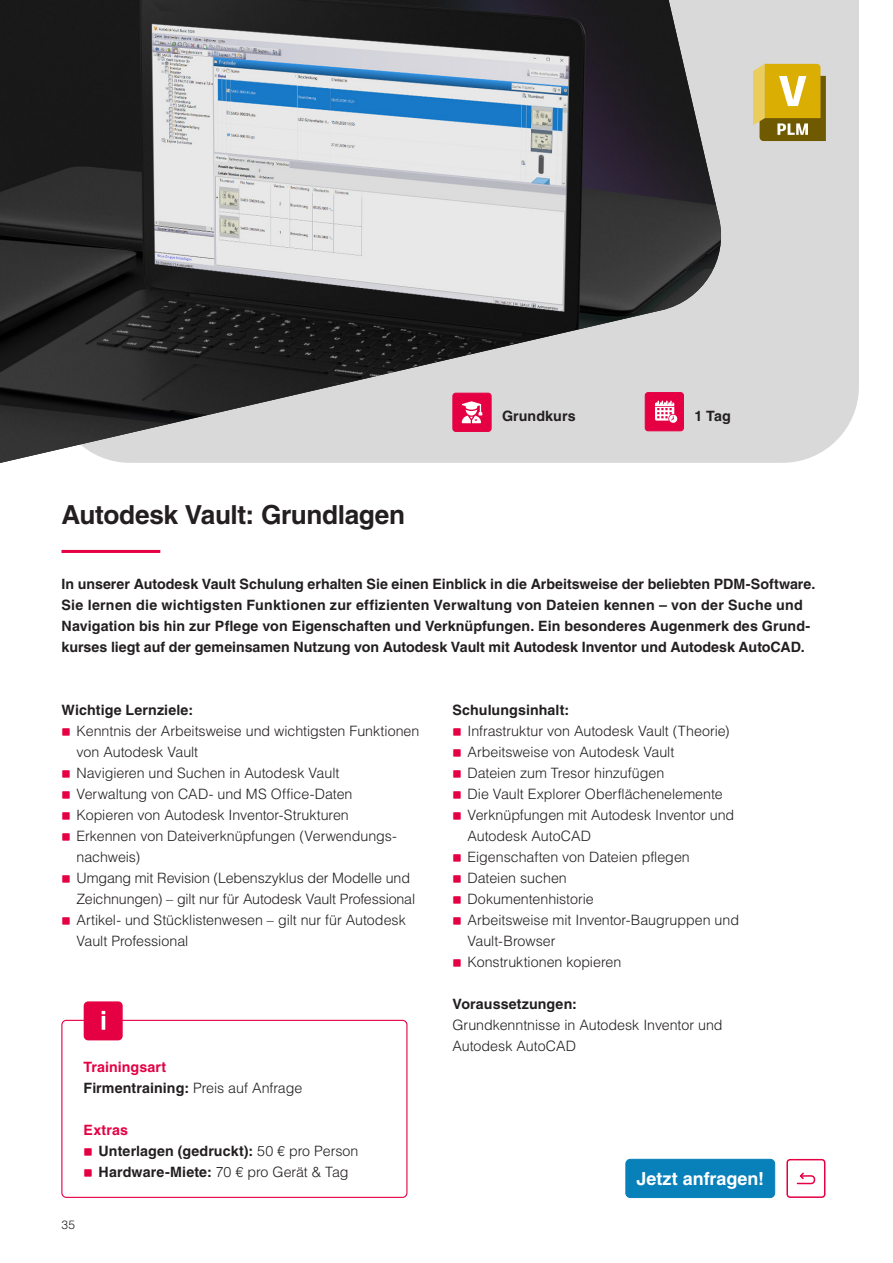
<style>
.page{position:relative;width:893px;height:1263px;background:#fff}
.page>*{position:absolute;margin:0;border:0;box-sizing:border-box;transform-origin:0 0}
.t1{font:700 26.25px "Helvetica LT Std";letter-spacing:-.015em;color:#231f20}
.t2{font:700 18px "Helvetica LT Std";color:#fff}
.t3{font:300 14.25px/21px "Helvetica LT Std";letter-spacing:-.005em;color:#231f20}
.t4{font:700 14.25px/21px "Helvetica LT Std";letter-spacing:.005em;color:#231f20}
.t5{font:300 12px "Helvetica LT Std";color:#231f20}
.s1{color:#e50043}
.s2{font-weight:300}
</style>
<div class="page">
<div style="left:729px;top:0;width:130px;height:463px;background:#d9d9d9"></div>
<div style="left:626px;top:1159px;width:149px;height:38px;background:#0880ba;border-radius:4px"></div>
<div style="left:625px;top:1159px;width:150px;height:39px;border:1px solid #0880ba;border-radius:4px"></div>
<div style="left:786px;top:1159px;width:39px;height:39px;border:2px solid #e50043;border-radius:3px"></div>
<svg style="left:796px;top:1172px;width:20px;height:13px"></svg>
<img style="left:0;top:0;width:729px;height:463px">
<div style="left:453px;top:393px;width:38px;height:38px;background:#e50043;border-radius:3px"></div>
<div style="left:452px;top:393px;width:39px;height:39px;border:1px solid #e50043;border-radius:3px"></div>
<svg style="left:462px;top:401px;width:20px;height:22px"></svg>
<div style="left:645px;top:393px;width:38px;height:38px;background:#e50043;border-radius:3px"></div>
<div style="left:645px;top:392px;width:39px;height:39px;border:1px solid #e50043;border-radius:3px"></div>
<svg style="left:655px;top:401px;width:22px;height:22px"></svg>
<hr style="left:62px;top:550px;width:98px;height:3px;background:#e50043">
<div style="left:61px;top:1020px;width:346px;height:178px;border:1px solid #e50043;border-radius:4px"></div>
<div style="left:84px;top:1001px;width:39px;height:39px;background:#e50043;border-radius:4px"></div>
<hr style="left:102px;top:1016px;width:3px;height:14px;background:#fff">
<svg style="left:753px;top:64px;width:73px;height:77px;background:#c3a531"></svg>
<h1 class="t1" style="left:62px;top:498px;width:345px">Autodesk Vault: Grundlagen</h1>
<p class="t4" style="left:502px;top:405px;width:75px">Grundkurs</p>
<p class="t4" style="left:694px;top:405px;width:38px">1 Tag</p>
<p class="t4" style="left:62px;top:573px;width:755px">In unserer Autodesk Vault Schulung erhalten Sie einen Einblick in die Arbeitsweise der beliebten PDM-Software.<br>Sie lernen die wichtigsten Funktionen zur effizienten Verwaltung von Dateien kennen – von der Suche und Navigation bis hin zur Pflege von Eigenschaften und Verknüpfungen. Ein besonderes Augenmerk des Grund&shy;kurses liegt auf der gemeinsamen Nutzung von Autodesk Vault mit Autodesk Inventor und Autodesk AutoCAD.</p>
<p class="t4" style="left:62px;top:699px;width:133px">Wichtige Lernziele:</p>
<p class="t3" style="left:76px;top:720px;width:344px">Kenntnis der Arbeitsweise und wichtigsten Funktionen von Autodesk Vault<br>Navigieren und Suchen in Autodesk Vault<br>Verwaltung von CAD- und MS Office-Daten<br>Kopieren von Autodesk Inventor-Strukturen<br>Erkennen von Dateiverknüpfungen (Verwendungs&shy;nachweis)<br>Umgang mit Revision (Lebenszyklus der Modelle und Zeichnungen) – gilt nur für Autodesk Vault Professional Artikel- und Stücklistenwesen – gilt nur für Autodesk Vault Professional</p>
<p class="t4" style="left:84px;top:1056px;width:220px"><span class="s1">Trainingsart<br></span>Firmentraining: <span class="s2">Preis auf Anfrage</span></p>
<p class="t4" style="left:99px;top:1119px;width:261px;text-indent:-15px"><span class="s1">Extras<br></span>Unterlagen (gedruckt): <span class="s2">50 € pro Person<br></span>Hardware-Miete: <span class="s2">70 € pro Gerät &amp; Tag</span></p>
<p class="t5" style="left:62px;top:1218px;width:15px">35</p>
<p class="t4" style="left:452px;top:699px;width:118px">Schulungsinhalt:</p>
<p class="t3" style="left:467px;top:720px;width:273px">Infrastruktur von Autodesk Vault (Theorie)<br>Arbeitsweise von Autodesk Vault<br>Dateien zum Tresor hinzufügen<br>Die Vault Explorer Oberflächenelemente<br>Verknüpfungen mit Autodesk Inventor und<br>Autodesk AutoCAD<br>Eigenschaften von Dateien pflegen<br>Dateien suchen<br>Dokumentenhistorie<br>Arbeitsweise mit Inventor-Baugruppen und<br>Vault-Browser<br>Konstruktionen kopieren</p>
<p class="t4" style="left:452px;top:993px;width:126px">Voraussetzungen:</p>
<p class="t3" style="left:452px;top:1014px;width:272px">Grundkenntnisse in Autodesk Inventor und<br>Autodesk AutoCAD</p>
<p class="t2" style="left:636px;top:1167px;width:129px">Jetzt anfragen!</p>
</div>
